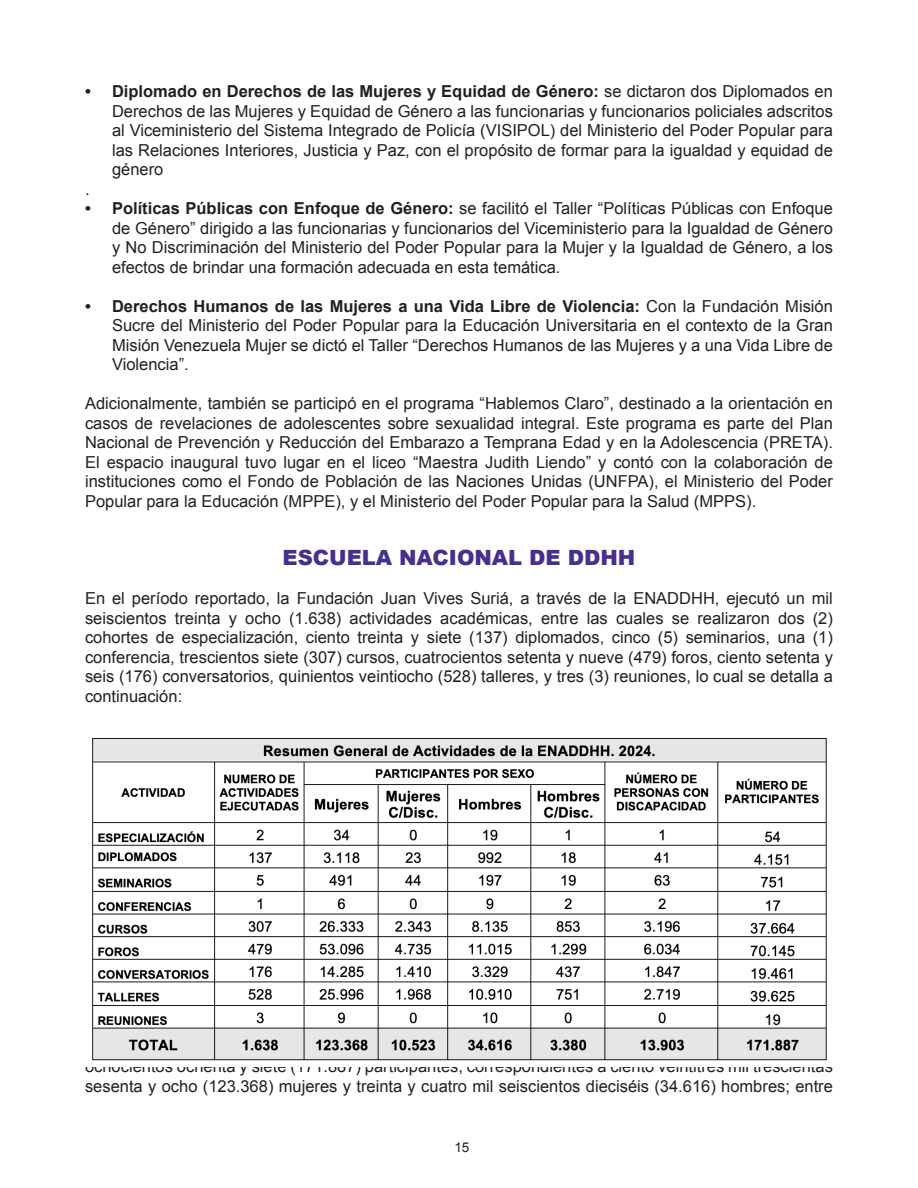
<style>
.page{position:relative;width:918px;height:1188px;background:#fff}
.page>*{position:absolute;margin:0;border:0;box-sizing:border-box;transform-origin:0 0}
.t1{font:900 21px "Arial";color:#482f8f}
.t2{font:16.5px/19.5px "Arial";color:#231f20;text-align:justify}
.t3{font:13.5px "Arial";color:#231f20}
.s1{font-weight:700}
</style>
<div class="page">
<img style="left:92px;top:738px;width:735px;height:323px">
<p class="t2" style="left:112px;top:82px;width:722px;text-indent:-27px"><span class="s1">• Diplomado en Derechos de las Mujeres y Equidad de Género:</span> se dictaron dos Diplomados en Derechos de las Mujeres y Equidad de Género a las funcionarias y funcionarios policiales adscritos al Viceministerio del Sistema Integrado de Policía (VISIPOL) del Ministerio del Poder Popular para las Relaciones Interiores, Justicia y Paz, con el propósito de formar para la igualdad y equidad de género</p>
<p class="t2" style="left:85px;top:179px;width:6px">.</p>
<p class="t2" style="left:112px;top:199px;width:722px;text-indent:-27px"><span class="s1">• Políticas Públicas con Enfoque de Género:</span> se facilitó el Taller “Políticas Públicas con Enfoque de Género” dirigido a las funcionarias y funcionarios del Viceministerio para la Igualdad de Género y No Discriminación del Ministerio del Poder Popular para la Mujer y la Igualdad de Género, a los efectos de brindar una formación adecuada en esta temática.</p>
<p class="t2" style="left:112px;top:296px;width:722px;text-indent:-27px"><span class="s1">• Derechos Humanos de las Mujeres a una Vida Libre de Violencia:</span> Con la Fundación Misión Sucre del Ministerio del Poder Popular para la Educación Universitaria en el contexto de la Gran Misión Venezuela Mujer se dictó el Taller “Derechos Humanos de las Mujeres y a una Vida Libre de Violencia”.</p>
<p class="t2" style="left:85px;top:394px;width:749px">Adicionalmente, también se participó en el programa “Hablemos Claro”, destinado a la orientación en casos de revelaciones de adolescentes sobre sexualidad integral. Este programa es parte del Plan Nacional de Prevención y Reducción del Embarazo a Temprana Edad y en la Adolescencia (PRETA).<br>El espacio inaugural tuvo lugar en el liceo “Maestra Judith Liendo” y contó con la colaboración de instituciones como el Fondo de Población de las Naciones Unidas (UNFPA), el Ministerio del Poder Popular para la Educación (MPPE), y el Ministerio del Poder Popular para la Salud (MPPS).</p>
<p class="t1" style="left:283px;top:542px;width:354px">ESCUELA NACIONAL DE DDHH</p>
<p class="t2" style="left:85px;top:589px;width:749px">En el período reportado, la Fundación Juan Vives Suriá, a través de la ENADDHH, ejecutó un mil seiscientos treinta y ocho (1.638) actividades académicas, entre las cuales se realizaron dos (2) cohortes de especialización, ciento treinta y siete (137) diplomados, cinco (5) seminarios, una (1) conferencia, trescientos siete (307) cursos, cuatrocientos setenta y nueve (479) foros, ciento setenta y seis (176) conversatorios, quinientos veintiocho (528) talleres, y tres (3) reuniones, lo cual se detalla a continuación:</p>
<p class="t2" style="left:85px;top:1057px;width:749px">ochocientos ochenta y siete (171.887) participantes, correspondientes a ciento veintitrés mil trescientas sesenta y ocho (123.368) mujeres y treinta y cuatro mil seiscientos dieciséis (34.616) hombres; entre</p>
<p class="t3" style="left:454px;top:1139px;width:17px">15</p>
</div>
